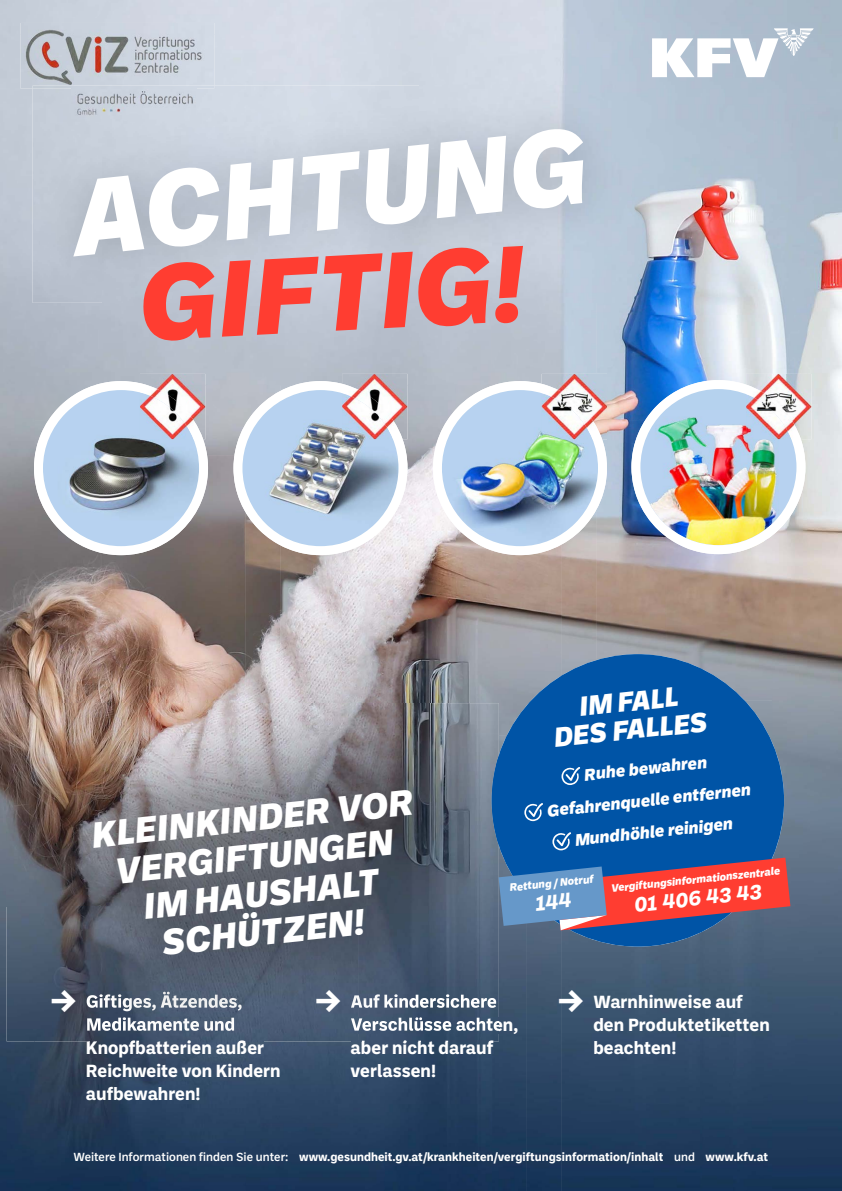
<style>
.page{position:relative;width:842px;height:1191px;background:#fff}
.page>*{position:absolute;margin:0;border:0;box-sizing:border-box;transform-origin:0 0}
.t1{font:italic 800 110px "Ballinger";color:#fff}
.t2{font:italic 800 110px "Ballinger";color:#ff3d31}
.t3{font:italic 800 37px/38px "Ballinger";color:#fff;text-align:center}
.t4{font:700 35px "Ballinger";color:#fff}
.t5{font:italic 800 28px/28px "Ballinger";color:#fff;text-align:center}
.t6{font:italic 700 21px "Ballinger";color:#fff}
.t7{font:700 18px/23px "Ballinger";color:#fff}
.t8{font:italic 800 17px/32px "Ballinger";color:#fff;text-align:center}
.t9{font:700 12px "Ballinger";color:#fff}
.t10{font:italic 800 11px "Ballinger";color:#fff}
.s1{font-weight:500}
</style>
<div class="page">
<img style="left:0;top:34px;width:35px;height:1157px">
<img style="left:597px;top:105px;width:210px;height:210px">
<img style="left:807px;top:105px;width:35px;height:1086px">
<img style="left:596px;top:315px;width:105px;height:105px">
<img style="left:701px;top:315px;width:106px;height:65px">
<img style="left:386px;top:385px;width:70px;height:318px">
<img style="left:35px;top:555px;width:35px;height:148px">
<img style="left:597px;top:420px;width:69px;height:240px">
<img style="left:772px;top:439px;width:35px;height:752px">
<img style="left:175px;top:455px;width:70px;height:248px">
<img style="left:245px;top:555px;width:35px;height:148px">
<img style="left:562px;top:555px;width:35px;height:120px">
<img style="left:70px;top:555px;width:105px;height:148px">
<img style="left:280px;top:555px;width:106px;height:148px">
<img style="left:456px;top:555px;width:106px;height:180px">
<img style="left:666px;top:554px;width:106px;height:146px">
<img style="left:745px;top:700px;width:27px;height:41px">
<img style="left:499px;top:735px;width:8px;height:19px">
<img style="left:491px;top:846px;width:35px;height:345px">
<img style="left:737px;top:930px;width:35px;height:261px">
<img style="left:526px;top:930px;width:35px;height:261px">
<img style="left:702px;top:930px;width:35px;height:261px">
<img style="left:561px;top:930px;width:141px;height:261px">
<img style="left:35px;top:1041px;width:70px;height:150px">
<img style="left:246px;top:1041px;width:140px;height:150px">
<img style="left:105px;top:1057px;width:141px;height:134px">
<img style="left:386px;top:1053px;width:105px;height:138px">
<img style="left:87px;top:1041px;width:177px;height:16px">
<img style="left:499px;top:1017px;width:19px;height:16px">
<img style="left:351px;top:1041px;width:143px;height:12px">
<svg style="left:652px;top:28px;width:162px;height:49px"></svg>
<div style="left:492px;top:654px;width:292px;height:292px;background:#0054a6;border-radius:50%"></div>
<svg style="left:561px;top:767px;width:19px;height:18px"></svg>
<svg style="left:524px;top:803px;width:19px;height:18px"></svg>
<svg style="left:552px;top:832px;width:19px;height:18px"></svg>
<img style="left:7px;top:703px;width:492px;height:338px">
<img style="left:492px;top:755px;width:7px;height:90px">
<img style="left:87px;top:991px;width:155px;height:20px">
<img style="left:87px;top:1017px;width:147px;height:13px">
<img style="left:351px;top:994px;width:145px;height:13px">
<img style="left:351px;top:1017px;width:148px;height:16px">
<img style="left:21px;top:23px;width:193px;height:66px">
<img style="left:33px;top:86px;width:181px;height:3px">
<img style="left:72px;top:87px;width:125px;height:31px">
<svg style="left:34px;top:381px;width:174px;height:174px"></svg>
<svg style="left:233px;top:381px;width:174px;height:174px"></svg>
<img style="left:433px;top:381px;width:174px;height:174px">
<img style="left:631px;top:380px;width:174px;height:174px">
<img style="left:140px;top:374px;width:65px;height:65px">
<img style="left:140px;top:383px;width:63px;height:56px">
<img style="left:140px;top:392px;width:54px;height:47px">
<img style="left:342px;top:374px;width:65px;height:65px">
<img style="left:342px;top:384px;width:61px;height:55px">
<img style="left:342px;top:393px;width:51px;height:46px">
<img style="left:542px;top:374px;width:65px;height:65px">
<img style="left:542px;top:384px;width:60px;height:55px">
<img style="left:542px;top:393px;width:50px;height:46px">
<img style="left:746px;top:374px;width:65px;height:65px">
<img style="left:746px;top:384px;width:55px;height:55px">
<svg style="left:498px;top:857px;width:292px;height:73px"></svg>
<h1 class="t1" style="left:66px;top:156px;width:520px;rotate:-6deg">ACHTUNG</h1>
<h1 class="t2" style="left:135px;top:240px;width:387px;rotate:-3deg">GIFTIG!</h1>
<h2 class="t3" style="left:90px;top:816px;width:324px;rotate:-6deg">KLEINKINDER VOR<br>VERGIFTUNGEN<br>IM HAUSHALT<br>SCHÜTZEN!</h2>
<h3 class="t5" style="left:550px;top:696px;width:155px;rotate:-6deg">IM FALL<br>DES FALLES</h3>
<p class="t8" style="left:542px;top:763px;width:206px;rotate:-6deg">Ruhe bewahren<br>Gefahrenquelle entfernen<br>Mundhöhle reinigen</p>
<p class="t10" style="left:509px;top:881px;width:86px;rotate:-6deg">Rettung / Notruf</p>
<p class="t10" style="left:611px;top:882px;width:171px;rotate:-6deg">Vergiftungsinformationszentrale</p>
<p class="t6" style="left:633px;top:893px;width:130px;rotate:-6deg">01 406 43 43</p>
<h3 class="t4" style="left:50px;top:981px;width:29px">→</h3>
<h3 class="t4" style="left:315px;top:981px;width:29px">→</h3>
<h3 class="t4" style="left:557px;top:981px;width:29px">→</h3>
<p class="t7" style="left:86px;top:1036px;width:196px">Knop atterien außer<br>Reichweite von Kindern au ewahren!</p>
<p class="t7" style="left:351px;top:1036px;width:144px">aber nicht darauf verlassen!</p>
<p class="t7" style="left:593px;top:990px;width:178px">Warnhinweise auf den Produktetiketten beachten!</p>
<p class="t9" style="left:74px;top:1149px;width:696px"><span class="s1">Weitere Informationen finden Sie unter:</span> www.gesundheit.gv.at/krankheiten/vergiftungsinformation/inhalt <span class="s1">und</span> www.kfv.at</p>
</div>
